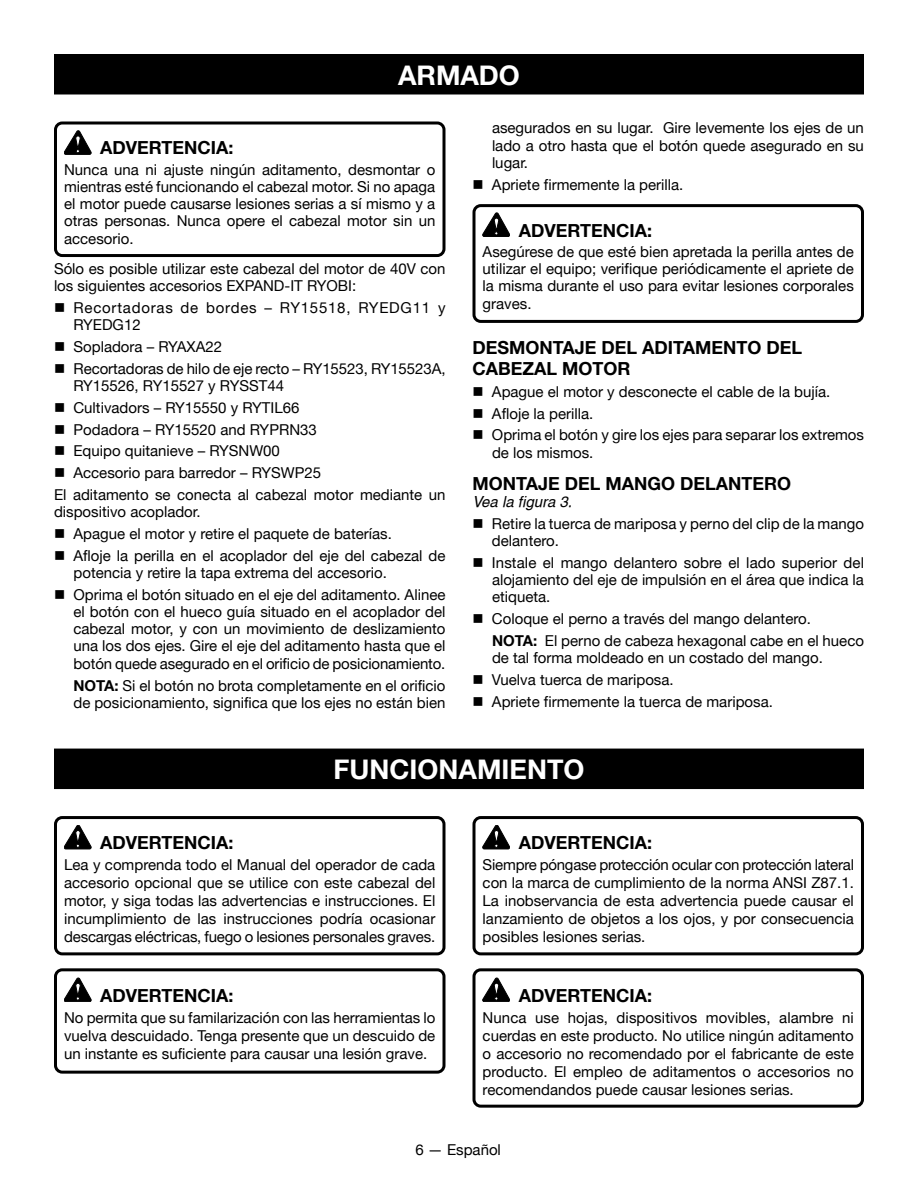
<style>
.page{position:relative;width:918px;height:1188px;background:#fff}
.page>*{position:absolute;margin:0;border:0;box-sizing:border-box;transform-origin:0 0}
.HEADING{font:700 27px "Helvetica Neue";color:#fff}
.Warning{font:700 18px "Helvetica Neue";color:#000}
.Heading_2{font:700 18px/21.6px "Helvetica Neue";color:#000}
.Heading_2_w_figure{font:700 18px "Helvetica Neue";color:#000}
.bullets{font:15px/17.2px "Helvetica Neue";color:#000}
.Warning_Text{font:15px/18px "Helvetica Neue";color:#000;text-align:justify}
.Body_text{font:15px/17.2px "Helvetica Neue";color:#000}
.bullets-2{font:15px/17.2px "Helvetica Neue";letter-spacing:.05em;color:#000}
.See_figure{font:italic 15px "Helvetica";color:#000}
.s1{font-weight:700}
</style>
<div class="page">
<svg style="left:64px;top:131px;width:27px;height:23px"></svg>
<svg style="left:483px;top:213px;width:27px;height:24px"></svg>
<svg style="left:483px;top:825px;width:27px;height:24px"></svg>
<svg style="left:483px;top:978px;width:27px;height:24px"></svg>
<svg style="left:64px;top:825px;width:27px;height:24px"></svg>
<svg style="left:64px;top:978px;width:27px;height:24px"></svg>
<div style="left:54px;top:122px;width:392px;height:135px;border:3px solid #000;border-radius:7px"></div>
<div style="left:54px;top:968px;width:392px;height:106px;border:3px solid #000;border-radius:7px"></div>
<div style="left:54px;top:816px;width:392px;height:139px;border:3px solid #000;border-radius:7px"></div>
<div style="left:472px;top:816px;width:392px;height:139px;border:3px solid #000;border-radius:7px"></div>
<div style="left:472px;top:968px;width:392px;height:140px;border:3px solid #000;border-radius:7px"></div>
<div style="left:55px;top:55px;width:808px;height:39px;background:#000"></div>
<div style="left:54px;top:54px;width:810px;height:40px;border:2px solid #000"></div>
<div style="left:55px;top:749px;width:808px;height:39px;background:#000"></div>
<div style="left:54px;top:749px;width:810px;height:40px;border:2px solid #000"></div>
<div style="left:472px;top:204px;width:392px;height:119px;border:3px solid #000;border-radius:7px"></div>
<p class="HEADING" style="left:398px;top:58px;width:123px">ARMADO</p>
<p class="Warning" style="left:100px;top:137px;width:135px">ADVERTENCIA:</p>
<p class="Warning_Text" style="left:64px;top:161px;width:373px;line-height:17.2px">Nunca una ni ajuste ningún aditamento, desmontar o mientras esté funcionando el cabezal motor. Si no apaga el motor puede causarse lesiones serias a sí mismo y a otras personas. Nunca opere el cabezal motor sin un accesorio.</p>
<p class="Body_text" style="left:54px;top:260px;width:393px">Sólo es posible utilizar este cabezal del motor de 40V con los siguientes accesorios EXPAND-IT RYOBI:</p>
<p class="bullets-2" style="left:74px;top:299px;width:374px;text-indent:-20px">■ Recortadoras de bordes – RY15518, RYEDG11 y<br>RYEDG12</p>
<p class="bullets" style="left:54px;top:338px;width:170px">■ Sopladora – RYAXA22</p>
<p class="bullets" style="left:74px;top:360px;width:374px;text-indent:-20px">■ Recortadoras de hilo de eje recto – RY15523, RY15523A,<br>RY15526, RY15527 y RYSST44</p>
<p class="bullets" style="left:54px;top:399px;width:247px">■ Cultivadors – RY15550 y RYTIL66</p>
<p class="bullets" style="left:54px;top:420px;width:264px">■ Podadora – RY15520 and RYPRN33</p>
<p class="bullets" style="left:54px;top:442px;width:227px">■ Equipo quitanieve – RYSNW00</p>
<p class="bullets" style="left:54px;top:464px;width:269px">■ Accesorio para barredor – RYSWP25</p>
<p class="Body_text" style="left:54px;top:486px;width:393px">El aditamento se conecta al cabezal motor mediante un dispositivo acoplador.</p>
<p class="bullets" style="left:54px;top:525px;width:339px">■ Apague el motor y retire el paquete de baterías.</p>
<p class="bullets" style="left:74px;top:547px;width:373px;text-indent:-20px">■ Afloje la perilla en el acoplador del eje del cabezal de potencia y retire la tapa extrema del accesorio.</p>
<p class="bullets" style="left:74px;top:586px;width:374px;text-align:justify;text-indent:-20px">■ Oprima el botón situado en el eje del aditamento. Alinee el botón con el hueco guía situado en el acoplador del cabezal motor, y con un movimiento de deslizamiento una los dos ejes. Gire el eje del aditamento hasta que el botón quede asegurado en el orificio de posicionamiento.</p>
<p class="bullets" style="left:74px;top:676px;width:374px"><span class="s1">NOTA:</span> Si el botón no brota completamente en el orificio de posicionamiento, significa que los ejes no están bien</p>
<p class="bullets" style="left:492px;top:119px;width:373px;text-align:justify">asegurados en su lugar. Gire levemente los ejes de un lado a otro hasta que el botón quede asegurado en su lugar.</p>
<p class="bullets" style="left:472px;top:175px;width:212px">■ Apriete firmemente la perilla.</p>
<p class="Warning" style="left:519px;top:219px;width:135px">ADVERTENCIA:</p>
<p class="Warning_Text" style="left:483px;top:243px;width:373px;line-height:17.2px">Asegúrese de que esté bien apretada la perilla antes de utilizar el equipo; verifique periódicamente el apriete de la misma durante el uso para evitar lesiones corporales graves.</p>
<p class="Heading_2" style="left:472px;top:336px;width:331px">DESMONTAJE DEL ADITAMENTO DEL<br>CABEZAL MOTOR</p>
<p class="bullets" style="left:472px;top:383px;width:359px">■ Apague el motor y desconecte el cable de la bujía.</p>
<p class="bullets" style="left:472px;top:405px;width:122px">■ Afloje la perilla.</p>
<p class="bullets" style="left:492px;top:426px;width:374px;text-indent:-20px">■ Oprima el botón y gire los ejes para separar los extremos de los mismos.</p>
<p class="Heading_2_w_figure" style="left:472px;top:472px;width:320px">MONTAJE DEL MANGO DELANTERO</p>
<p class="See_figure" style="left:472px;top:493px;width:101px">Vea la figura 3.</p>
<p class="bullets" style="left:492px;top:515px;width:373px;text-indent:-19px">■ Retire la tuerca de mariposa y perno del clip de la mango delantero.</p>
<p class="bullets" style="left:492px;top:554px;width:374px;text-align:justify;text-indent:-20px">■ Instale el mango delantero sobre el lado superior del alojamiento del eje de impulsión en el área que indica la etiqueta.</p>
<p class="bullets" style="left:472px;top:610px;width:340px">■ Coloque el perno a través del mango delantero.</p>
<p class="bullets" style="left:492px;top:632px;width:374px"><span class="s1">NOTA:</span> El perno de cabeza hexagonal cabe en el hueco de tal forma moldeado en un costado del mango.</p>
<p class="bullets" style="left:472px;top:671px;width:203px">■ Vuelva tuerca de mariposa.</p>
<p class="bullets" style="left:472px;top:693px;width:302px">■ Apriete firmemente la tuerca de mariposa.</p>
<p class="HEADING" style="left:334px;top:753px;width:252px">FUNCIONAMIENTO</p>
<p class="Warning" style="left:100px;top:831px;width:135px">ADVERTENCIA:</p>
<p class="Warning_Text" style="left:64px;top:855px;width:373px">Lea y comprenda todo el Manual del operador de cada accesorio opcional que se utilice con este cabezal del motor, y siga todas las advertencias e instrucciones. El incumplimiento de las instrucciones podría ocasionar descargas eléctricas, fuego o lesiones personales graves.</p>
<p class="Warning" style="left:100px;top:984px;width:135px">ADVERTENCIA:</p>
<p class="Warning_Text" style="left:64px;top:1008px;width:373px">No permita que su familarización con las herramientas lo vuelva descuidado. Tenga presente que un descuido de un instante es suficiente para causar una lesión grave.</p>
<p class="Warning" style="left:519px;top:831px;width:135px">ADVERTENCIA:</p>
<p class="Warning_Text" style="left:483px;top:855px;width:373px">Siempre póngase protección ocular con protección lateral con la marca de cumplimiento de la norma ANSI Z87.1.<br>La inobservancia de esta advertencia puede causar el lanzamiento de objetos a los ojos, y por consecuencia posibles lesiones serias.</p>
<p class="Warning" style="left:519px;top:984px;width:135px">ADVERTENCIA:</p>
<p class="Warning_Text" style="left:483px;top:1008px;width:373px">Nunca use hojas, dispositivos movibles, alambre ni cuerdas en este producto. No utilice ningún aditamento o accesorio no recomendado por el fabricante de este producto. El empleo de aditamentos o accesorios no recomendandos puede causar lesiones serias.</p>
<p class="Warning_Text" style="left:415px;top:1140px;width:87px">6 — Español</p>
</div>
